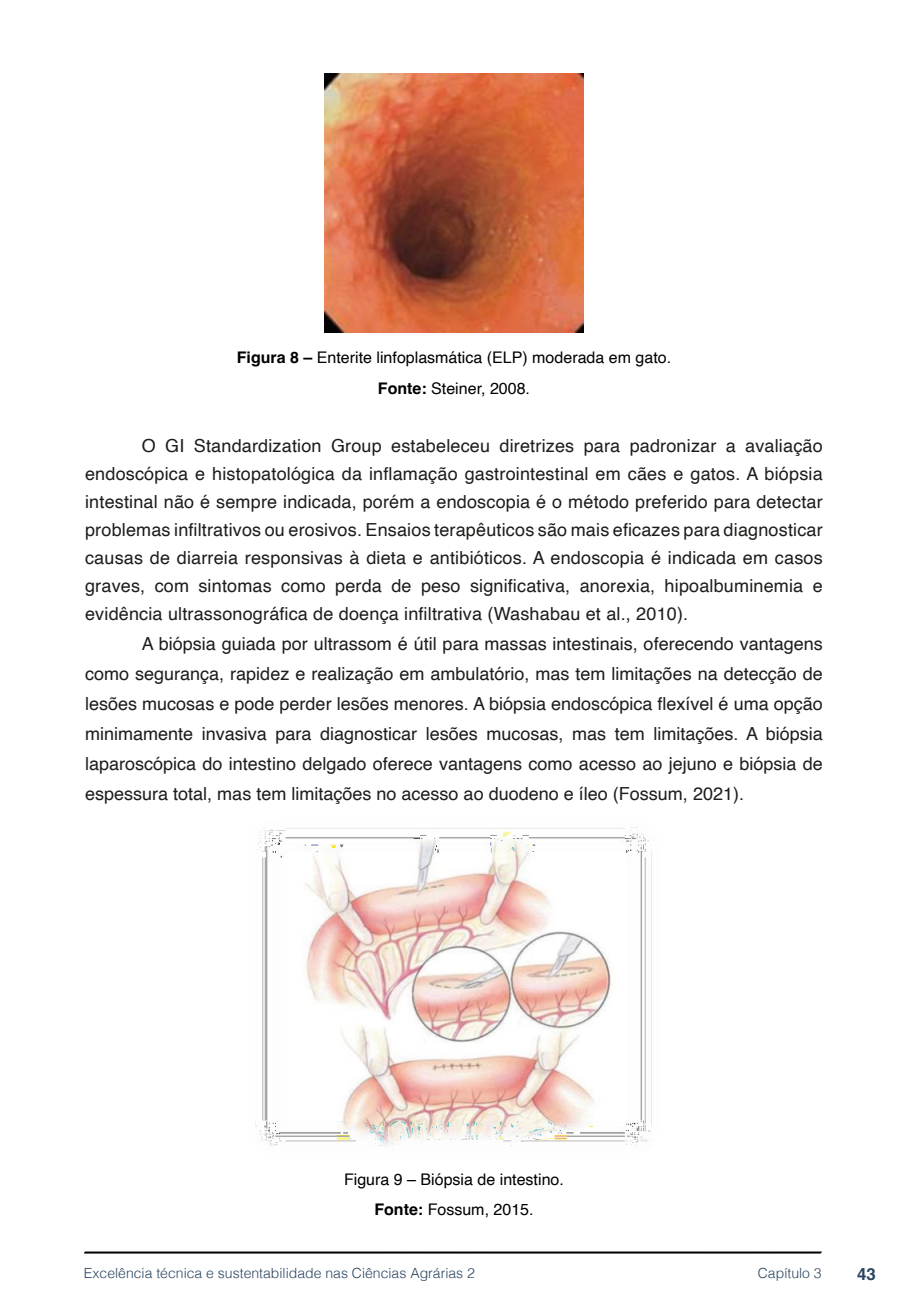
<style>
.page{position:relative;width:908px;height:1304px;background:#fff}
.page>*{position:absolute;margin:0;border:0;box-sizing:border-box;transform-origin:0 0}
.txt{font:18px/28px "Helvetica";color:#1d1d1b;text-align:justify}
.t1{font:700 16.8px "Helvetica";color:#2b445f}
.imagens_graf_tab{font:16px "Helvetica";color:#000}
.t2{font:300 14px "Helvetica";color:#2b445f}
.s1{font-weight:700}
</style>
<div class="page">
<svg style="left:84px;top:1251px;width:737px;height:3px"></svg>
<img style="left:324px;top:74px;width:259px;height:258px">
<img style="left:255px;top:827px;width:397px;height:320px">
<p class="imagens_graf_tab" style="left:237px;top:345px;width:435px"><span class="s1">Figura 8 –</span> Enterite linfoplasmática (ELP) moderada em gato.</p>
<p class="imagens_graf_tab" style="left:378px;top:376px;width:154px"><span class="s1">Fonte:</span> Steiner, 2008.</p>
<p class="txt" style="left:85px;top:432px;width:738px;text-indent:57px">O GI Standardization Group estabeleceu diretrizes para padronizar a avaliação endoscópica e histopatológica da inflamação gastrointestinal em cães e gatos. A biópsia intestinal não é sempre indicada, porém a endoscopia é o método preferido para detectar problemas infiltrativos ou erosivos. Ensaios terapêuticos são mais eficazes para diagnosticar causas de diarreia responsivas à dieta e antibióticos. A endoscopia é indicada em casos graves, com sintomas como perda de peso significativa, anorexia, hipoalbuminemia e evidência ultrassonográfica de doença infiltrativa (Washabau et al., 2010).</p>
<p class="txt" style="left:85px;top:629px;width:738px;line-height:30px;text-indent:57px">A biópsia guiada por ultrassom é útil para massas intestinais, oferecendo vantagens como segurança, rapidez e realização em ambulatório, mas tem limitações na detecção de lesões mucosas e pode perder lesões menores. A biópsia endoscópica flexível é uma opção minimamente invasiva para diagnosticar lesões mucosas, mas tem limitações. A biópsia laparoscópica do intestino delgado oferece vantagens como acesso ao jejuno e biópsia de espessura total, mas tem limitações no acesso ao duodeno e íleo (Fossum, 2021).</p>
<p class="imagens_graf_tab" style="left:344px;top:1167px;width:221px">Figura 9 – Biópsia de intestino.</p>
<p class="imagens_graf_tab" style="left:374px;top:1197px;width:161px"><span class="s1">Fonte:</span> Fossum, 2015.</p>
<p class="t2" style="left:84px;top:1261px;width:392px">Excelência técnica e sustentabilidade nas Ciências Agrárias 2</p>
<p class="t2" style="left:757px;top:1261px;width:65px">Capítulo 3</p>
<p class="t1" style="left:856px;top:1264px;width:20px">43</p>
</div>
